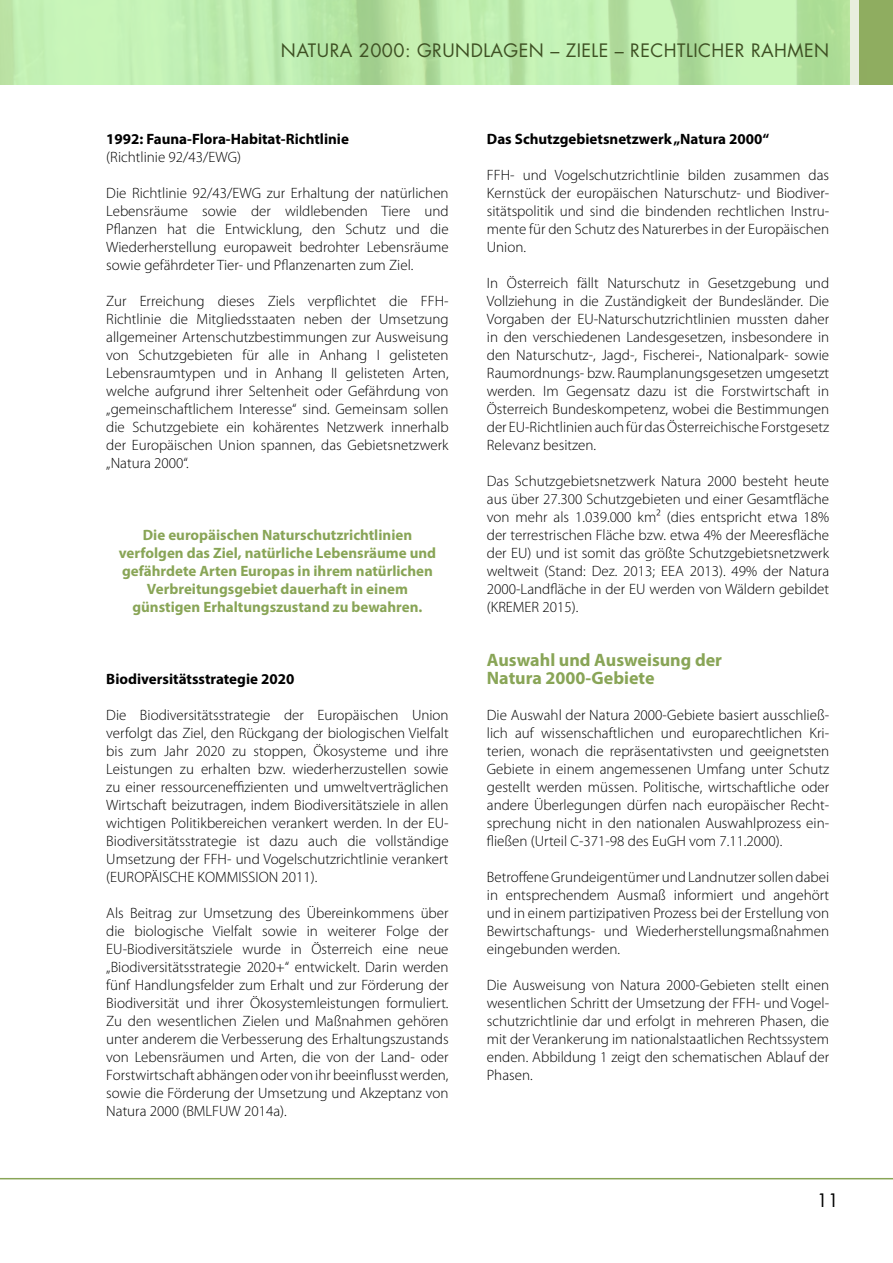
<style>
.page{position:relative;width:893px;height:1263px;background:#fff}
.page>*{position:absolute;margin:0;border:0;box-sizing:border-box;transform-origin:0 0}
.t1{font:18px "Futura Std";letter-spacing:.025em;color:#3e5023}
.t2{font:700 18px/18px "Myriad Pro";color:#89a557}
.t3{font:18px "Futura Std";color:#000}
.t4{font:300 15px/18px "Myriad Pro";color:#000;text-align:justify}
.t5{font:700 15px/18px "Myriad Pro";color:#89a557;text-align:center}
.t6{font:700 15px "Myriad Pro";color:#000}
</style>
<div class="page">
<svg style="left:0;top:0;width:850px;height:85px;background:#bdebad"></svg>
<hr style="left:0;top:1178px;width:893px;height:1px;background:#89a557">
<div style="left:850px;top:0;width:43px;height:85px;background:#8fad60"></div>
<div style="left:850px;top:0;width:9px;height:85px;background:#e8eedf"></div>
<p class="t1" style="left:281px;top:39px;width:544px">NATURA 2000: GRUN DLAGEN – ZI ELE – RECHTLICHER RAHMEN</p>
<p class="t6" style="left:106px;top:129px;width:244px">1992: Fauna-Flora-Habitat-Richtlinie</p>
<p class="t4" style="left:106px;top:148px;width:136px">(Richtlinie 92/43/EWG)</p>
<p class="t4" style="left:106px;top:184px;width:344px">Die Richtlinie 92/43/EWG zur Erhaltung der natürlichen Lebensräume sowie der wildlebenden Tiere und Pflanzen hat die Entwicklung, den Schutz und die Wiederherstellung europaweit bedrohter Lebensräume sowie gefährdeter Tier- und Pflanzenarten zum Ziel.</p>
<p class="t4" style="left:106px;top:292px;width:344px">Zur Erreichung dieses Ziels verpflichtet die FFH-Richtlinie die Mitgliedsstaaten neben der Umsetzung allgemeiner Artenschutzbestimmungen zur Ausweisung von Schutzgebieten für alle in Anhang I gelisteten Lebensraumtypen und in Anhang II gelisteten Arten, welche aufgrund ihrer Seltenheit oder Gefährdung von „gemeinschaftlichem Interesse“ sind. Gemeinsam sollen die Schutzgebiete ein kohärentes Netzwerk innerhalb der Europäischen Union spannen, das Gebietsnetzwerk „Natura 2000“.</p>
<p class="t5" style="left:119px;top:525px;width:319px">Die europäischen Naturschutzrichtlinien verfolgen das Ziel, natürliche Lebensräume und gefährdete Arten Europas in ihrem natürlichen Verbreitungsgebiet dauerhaft in einem günstigen Erhaltungszustand zu bewahren.</p>
<p class="t6" style="left:106px;top:669px;width:190px">Biodiversitätsstrategie 2020</p>
<p class="t4" style="left:106px;top:706px;width:344px">Die Biodiversitätsstrategie der Europäischen Union verfolgt das Ziel, den Rückgang der biologischen Vielfalt bis zum Jahr 2020 zu stoppen, Ökosysteme und ihre Leistungen zu erhalten bzw. wiederherzustellen sowie zu einer ressourceneffizienten und umweltverträglichen Wirtschaft beizutragen, indem Biodiversitätsziele in allen wichtigen Politikbereichen verankert werden. In der EU-Biodiversitätsstrategie ist dazu auch die vollständige Umsetzung der FFH- und Vogelschutzrichtlinie verankert (EUROPÄISCHE KOMMISSION 2011).</p>
<p class="t4" style="left:106px;top:904px;width:344px">Als Beitrag zur Umsetzung des Übereinkommens über die biologische Vielfalt sowie in weiterer Folge der EU-Biodiversitätsziele wurde in Österreich eine neue „Biodiversitätsstrategie 2020+“ entwickelt. Darin werden fünf Handlungsfelder zum Erhalt und zur Förderung der Biodiversität und ihrer Ökosystemleistungen formuliert.<br>Zu den wesentlichen Zielen und Maßnahmen gehören unter anderem die Verbesserung des Erhaltungszustands von Lebensräumen und Arten, die von der Land- oder Forstwirtschaft abhängen oder von ihr beeinflusst werden, sowie die Förderung der Umsetzung und Akzeptanz von Natura 2000 (BMLFUW 2014a).</p>
<p class="t6" style="left:487px;top:129px;width:284px">Das Schutzgebietsnetzwerk „Natura 2000“</p>
<p class="t4" style="left:487px;top:166px;width:344px">FFH- und Vogelschutzrichtlinie bilden zusammen das Kernstück der europäischen Naturschutz- und Biodiver&shy;sitätspolitik und sind die bindenden rechtlichen Instru&shy;mente für den Schutz des Naturerbes in der Europäischen Union.</p>
<p class="t4" style="left:487px;top:274px;width:344px">In Österreich fällt Naturschutz in Gesetzgebung und Vollziehung in die Zuständigkeit der Bundesländer. Die Vorgaben der EU-Naturschutzrichtlinien mussten daher in den verschiedenen Landesgesetzen, insbesondere in den Naturschutz-, Jagd-, Fischerei-, Nationalpark- sowie Raumordnungs- bzw. Raumplanungsgesetzen umgesetzt werden. Im Gegensatz dazu ist die Forstwirtschaft in Österreich Bundeskompetenz, wobei die Bestimmungen der EU-Richtlinien auch für das Österreichische Forstgesetz Relevanz besitzen.</p>
<p class="t4" style="left:487px;top:472px;width:344px">Das Schutzgebietsnetzwerk Natura 2000 besteht heute aus über 27.300 Schutzgebieten und einer Gesamtfläche von mehr als 1.039.000 km² (dies entspricht etwa 18% der terrestrischen Fläche bzw. etwa 4% der Meeresfläche der EU) und ist somit das größte Schutzgebietsnetzwerk weltweit (Stand: Dez. 2013; EEA 2013). 49% der Natura 2000-Landfläche in der EU werden von Wäldern gebildet (KREMER 2015).</p>
<p class="t2" style="left:487px;top:650px;width:237px">Auswahl und Ausweisung der<br>Natura 2000-Gebiete</p>
<p class="t4" style="left:487px;top:706px;width:344px">Die Auswahl der Natura 2000-Gebiete basiert ausschließ&shy;lich auf wissenschaftlichen und europarechtlichen Kri&shy;terien, wonach die repräsentativsten und geeignetsten Gebiete in einem angemessenen Umfang unter Schutz gestellt werden müssen. Politische, wirtschaftliche oder andere Überlegungen dürfen nach europäischer Recht&shy;sprechung nicht in den nationalen Auswahlprozess ein&shy;fließen (Urteil C-371-98 des EuGH vom 7.11.2000).</p>
<p class="t4" style="left:487px;top:868px;width:344px">Betroffene Grundeigentümer und Landnutzer sollen dabei in entsprechendem Ausmaß informiert und angehört und in einem partizipativen Prozess bei der Erstellung von Bewirtschaftungs- und Wiederherstellungsmaßnahmen eingebunden werden.</p>
<p class="t4" style="left:487px;top:976px;width:344px">Die Ausweisung von Natura 2000-Gebieten stellt einen wesentlichen Schritt der Umsetzung der FFH- und Vogel&shy;schutzrichtlinie dar und erfolgt in mehreren Phasen, die mit der Verankerung im nationalstaatlichen Rechtssystem enden. Abbildung 1 zeigt den schematischen Ablauf der Phasen.</p>
<p class="t3" style="left:817px;top:1189px;width:24px">11</p>
</div>
